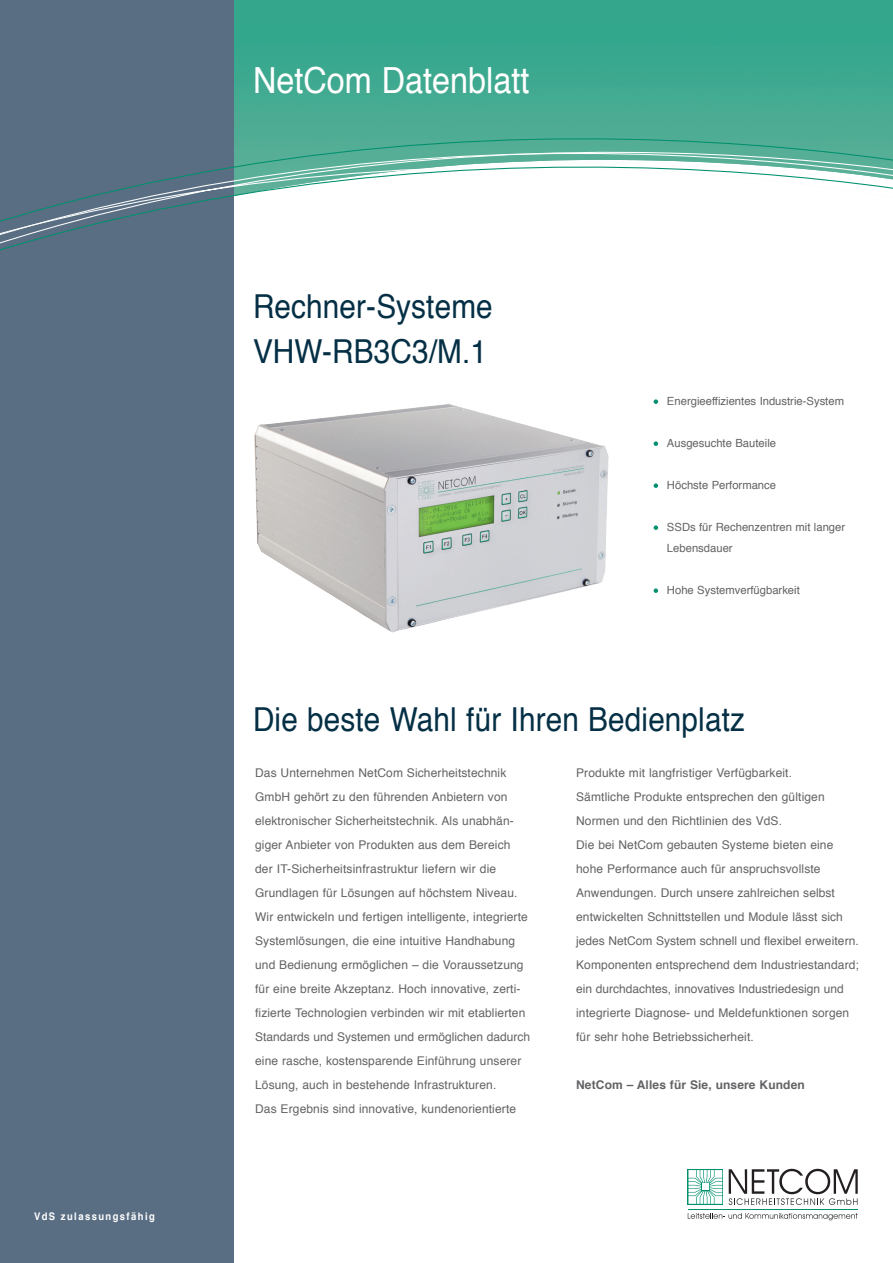
<style>
.page{position:relative;width:893px;height:1263px;background:#fff}
.page>*{position:absolute;margin:0;border:0;box-sizing:border-box;transform-origin:0 0}
.t1{font:36px "Helvetica";color:#fff;scale:.9 1}
.t2{font:33px "Helvetica";letter-spacing:.005em;color:#052f45;scale:.9 1}
.t3{font:12px/24px "Helvetica";letter-spacing:.01em;color:#636366}
.t4{font:700 12px "Helvetica";letter-spacing:.01em;color:#636366}
.t5{font:11.25px/21px "Helvetica";color:#636366}
.t6{font:700 10.5px "Helvetica";letter-spacing:.15em;color:#fff;scale:.9 1}
</style>
<div class="page">
<img style="left:234px;top:0;width:659px;height:138px">
<div style="left:0;top:0;width:234px;height:1263px;background:#596e83"></div>
<svg style="left:0;top:138px;width:893px;height:113px"></svg>
<img style="left:254px;top:404px;width:355px;height:229px">
<svg style="left:729px;top:1169px;width:129px;height:36px"></svg>
<svg style="left:688px;top:1213px;width:170px;height:7px"></svg>
<svg style="left:688px;top:1169px;width:35px;height:36px"></svg>
<svg style="left:688px;top:1170px;width:34px;height:34px"></svg>
<hr style="left:688px;top:1209px;width:169px;height:1px;background:#00906e">
<svg style="left:654px;top:399px;width:4px;height:5px"></svg>
<svg style="left:654px;top:441px;width:4px;height:5px"></svg>
<svg style="left:654px;top:483px;width:4px;height:5px"></svg>
<svg style="left:654px;top:525px;width:4px;height:5px"></svg>
<svg style="left:654px;top:588px;width:4px;height:5px"></svg>
<p class="t6" style="left:34px;top:1208px;width:136px">VdS zulassungsfähig</p>
<p class="t1" style="left:253px;top:53px;width:309px">NetCom Datenblatt</p>
<p class="t2" style="left:253px;top:281px;width:268px">Rechner-Systeme</p>
<p class="t2" style="left:253px;top:326px;width:261px">VHW-RB3C3/M.1</p>
<p class="t5" style="left:667px;top:391px;width:179px">Energieeffizientes Industrie-System</p>
<p class="t5" style="left:667px;top:433px;width:111px">Ausgesuchte Bauteile</p>
<p class="t5" style="left:667px;top:475px;width:111px">Höchste Performance</p>
<p class="t5" style="left:667px;top:517px;width:180px">SSDs für Rechenzentren mit langer<br>Lebensdauer</p>
<p class="t5" style="left:667px;top:580px;width:134px">Hohe Systemverfügbarkeit</p>
<p class="t2" style="left:253px;top:694px;width:548px">Die beste Wahl für Ihren Bedienplatz</p>
<p class="t3" style="left:255px;top:761px;width:264px">Das Unternehmen NetCom Sicherheitstechnik GmbH gehört zu den führenden Anbietern von elektronischer Sicherheitstechnik. Als unabhän&shy;giger Anbieter von Produkten aus dem Bereich der IT-Sicherheitsinfrastruktur liefern wir die Grundlagen für Lösungen auf höchstem Niveau.</p>
<p class="t3" style="left:255px;top:905px;width:277px">Wir entwickeln und fertigen intelligente, integrierte Systemlösungen, die eine intuitive Handhabung und Bedienung ermöglichen – die Voraussetzung für eine breite Akzeptanz. Hoch innovative, zerti&shy;fizierte Technologien verbinden wir mit etablierten Standards und Systemen und ermöglichen dadurch eine rasche, kostensparende Einführung unserer Lösung, auch in bestehende Infrastrukturen.</p>
<p class="t3" style="left:255px;top:1097px;width:262px">Das Ergebnis sind innovative, kundenorientierte</p>
<p class="t3" style="left:576px;top:761px;width:217px">Produkte mit langfristiger Verfügbarkeit.</p>
<p class="t3" style="left:576px;top:785px;width:250px">Sämtliche Produkte entsprechen den gültigen<br>Normen und den Richtlinien des VdS.</p>
<p class="t3" style="left:576px;top:833px;width:284px">Die bei NetCom gebauten Systeme bieten eine hohe Performance auch für anspruchsvollste Anwendungen. Durch unsere zahlreichen selbst entwickelten Schnittstellen und Module lässt sich jedes NetCom System schnell und flexibel erweitern.<br>Komponenten entsprechend dem Industriestandard; ein durchdachtes, innovatives Industriedesign und integrierte Diagnose- und Meldefunktionen sorgen für sehr hohe Betriebssicherheit.</p>
<p class="t4" style="left:576px;top:1075px;width:230px">NetCom – Alles für Sie, unsere Kunden</p>
</div>
